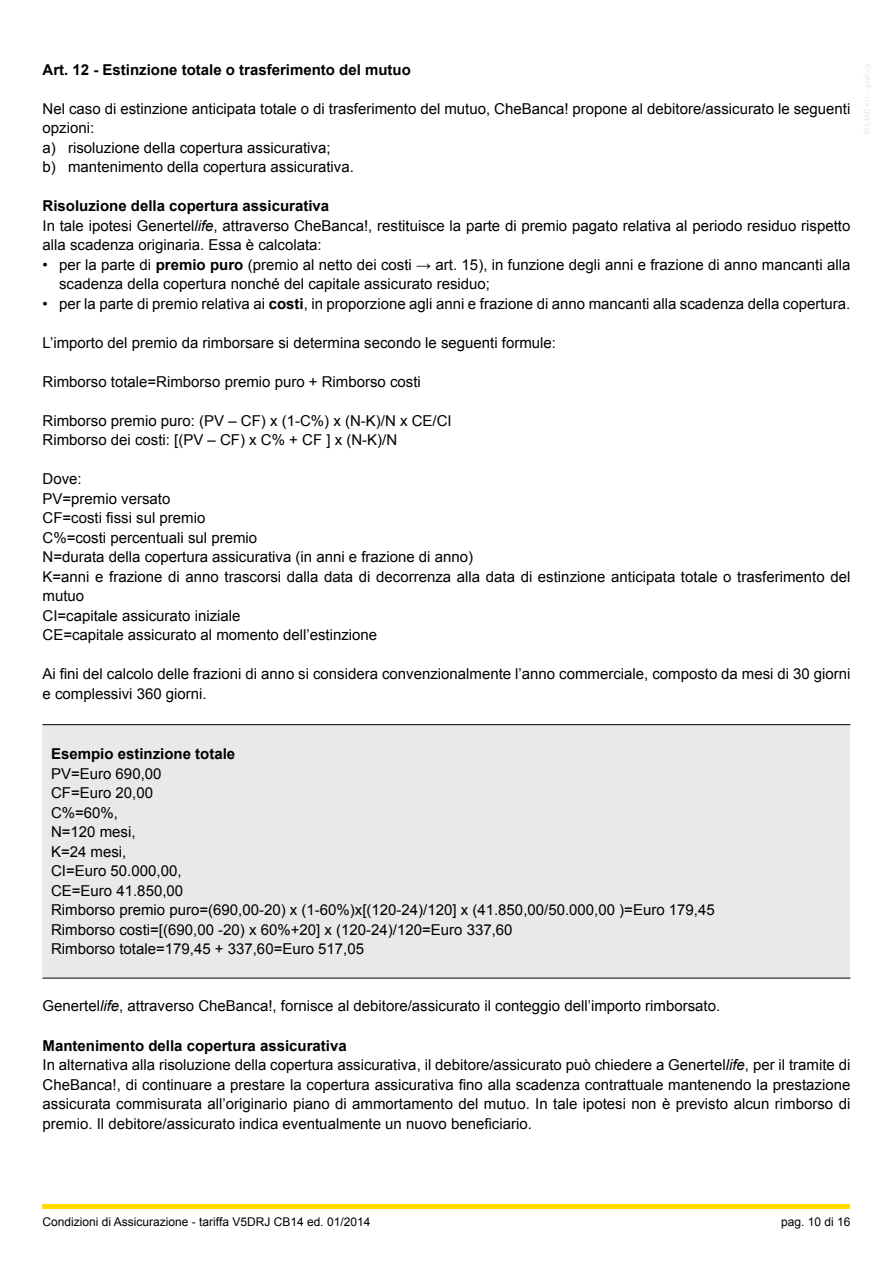
<style>
.page{position:relative;width:893px;height:1263px;background:#fff}
.page>*{position:absolute;margin:0;border:0;box-sizing:border-box;transform-origin:0 0}
.t1{font:15px/19.5px "Arial";color:#000}
.t2{font:700 15px "Arial";color:#000}
.t3{font:12px "Arial";color:#000}
.s1{font-weight:700}
.s2{font-style:italic}
</style>
<div class="page">
<hr style="left:43px;top:1205px;width:807px;height:4px;background:#fd0">
<div style="left:43px;top:725px;width:807px;height:253px;background:#e9e9e9"></div>
<hr style="left:43px;top:724px;width:807px;height:1px;background:#000">
<hr style="left:43px;top:978px;width:807px;height:1px;background:#000">
<p class="t2" style="left:43px;top:60px;width:370px">Art. 12 - Estinzione totale o trasferimento del mutuo</p>
<p class="t1" style="left:43px;top:99px;width:809px">Nel caso di estinzione anticipata totale o di trasferimento del mutuo, CheBanca! propone al debitore/assicurato le seguenti opzioni:<br>a) risoluzione della copertura assicurativa;<br>b) mantenimento della copertura assicurativa.</p>
<p class="t1" style="left:43px;top:196px;width:809px"><span class="s1">Risoluzione della copertura assicurativa<br></span>In tale ipotesi Genertel<span class="s2">life</span>, attraverso CheBanca!, restituisce la parte di premio pagato relativa al periodo residuo rispetto alla scadenza originaria. Essa è calcolata:</p>
<p class="t1" style="left:59px;top:255px;width:793px;text-indent:-16px">• per la parte di <span class="s1">premio puro</span> (premio al netto dei costi → art. 15), in funzione degli anni e frazione di anno mancanti alla scadenza della copertura nonché del capitale assicurato residuo;</p>
<p class="t1" style="left:43px;top:294px;width:809px">• per la parte di premio relativa ai <span class="s1">costi</span>, in proporzione agli anni e frazione di anno mancanti alla scadenza della copertura.</p>
<p class="t1" style="left:43px;top:333px;width:515px">L’importo del premio da rimborsare si determina secondo le seguenti formule:</p>
<p class="t1" style="left:43px;top:372px;width:380px">Rimborso totale=Rimborso premio puro + Rimborso costi</p>
<p class="t1" style="left:43px;top:411px;width:411px">Rimborso premio puro: (PV – CF) x (1-C%) x (N-K)/N x CE/CI<br>Rimborso dei costi: [(PV – CF) x C% + CF ] x (N-K)/N</p>
<p class="t1" style="left:43px;top:469px;width:809px">Dove:<br>PV=premio versato<br>CF=costi fissi sul premio<br>C%=costi percentuali sul premio<br>N=durata della copertura assicurativa (in anni e frazione di anno)<br>K=anni e frazione di anno trascorsi dalla data di decorrenza alla data di estinzione anticipata totale o trasferimento del mutuo<br>CI=capitale assicurato iniziale<br>CE=capitale assicurato al momento dell’estinzione</p>
<p class="t1" style="left:43px;top:664px;width:809px">Ai fini del calcolo delle frazioni di anno si considera convenzionalmente l’anno commerciale, composto da mesi di 30 giorni e complessivi 360 giorni.</p>
<p class="t2" style="left:51px;top:744px;width:186px">Esempio estinzione totale</p>
<p class="t1" style="left:51px;top:764px;width:665px">PV=Euro 690,00<br>CF=Euro 20,00<br>C%=60%,<br>N=120 mesi,<br>K=24 mesi,<br>CI=Euro 50.000,00,<br>CE=Euro 41.850,00<br>Rimborso premio puro=(690,00-20) x (1-60%)x[(120-24)/120] x (41.850,00/50.000,00 )=Euro 179,45<br>Rimborso costi=[(690,00 -20) x 60%+20] x (120-24)/120=Euro 337,60<br>Rimborso totale=179,45 + 337,60=Euro 517,05</p>
<p class="t1" style="left:43px;top:997px;width:679px">Genertel<span class="s2">life</span>, attraverso CheBanca!, fornisce al debitore/assicurato il conteggio dell’importo rimborsato.</p>
<p class="t1" style="left:43px;top:1036px;width:809px"><span class="s1">Mantenimento della copertura assicurativa<br></span>In alternativa alla risoluzione della copertura assicurativa, il debitore/assicurato può chiedere a Genertel<span class="s2">life</span>, per il tramite di CheBanca!, di continuare a prestare la copertura assicurativa fino alla scadenza contrattuale mantenendo la prestazione assicurata commisurata all’originario piano di ammortamento del mutuo. In tale ipotesi non è previsto alcun rimborso di premio. Il debitore/assicurato indica eventualmente un nuovo beneficiario.</p>
<p class="t3" style="left:43px;top:1214px;width:329px">Condizioni di Assicurazione - tariffa V5DRJ CB14 ed. 01/2014</p>
<p class="t3" style="left:781px;top:1214px;width:71px">pag. 10 di 16</p>
</div>
